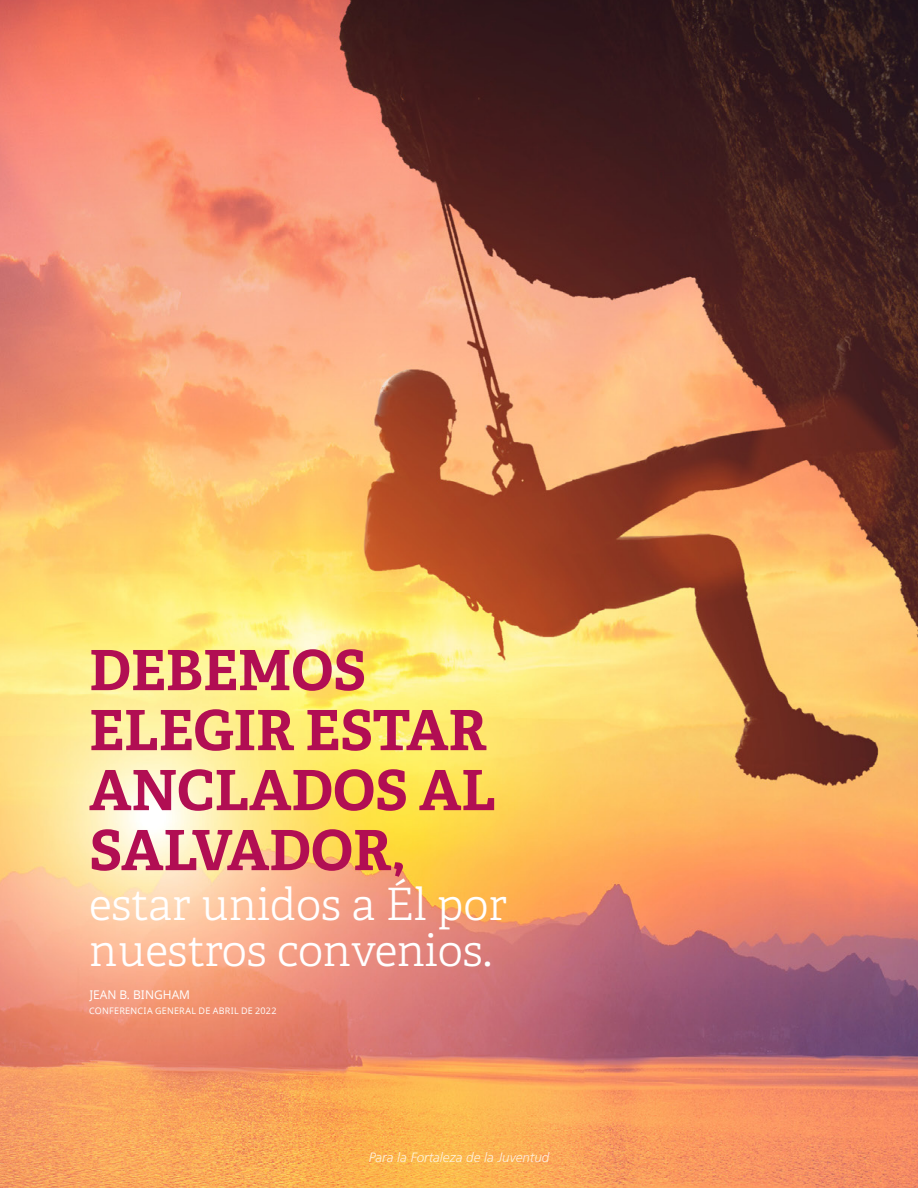
<style>
.page{position:relative;width:918px;height:1188px;background:#fff}
.page>*{position:absolute;margin:0;border:0;box-sizing:border-box;transform-origin:0 0}
.Pull_Quote_Bingham{font:700 55.5px/60px "Helam Slablds Lat";color:#b10e53}
.Pull_Quote_Bingham-2{font:300 44.55px/46.5px "Helam Slablds Lat";letter-spacing:-.005em;color:#fff}
.t1{font:italic 300 13.5px "Frutigerlds Lat";color:#fff}
.Citation_left_white{font:12px "Dots Solidlds Lat";color:#fff}
.GC_white_left{font:9px "Dots Solidlds Lat";letter-spacing:.03em;color:#fff}
</style>
<div class="page">
<img style="left:0;top:0;width:918px;height:1188px">
<p class="Pull_Quote_Bingham" style="left:89px;top:640px;width:408px">DEBEMOS<br>ELEGIR ESTAR<br>ANCLADOS AL<br>SALVADOR,</p>
<p class="Pull_Quote_Bingham-2" style="left:89px;top:880px;width:419px">estar unidos a Él por nuestros convenios.</p>
<p class="Citation_left_white" style="left:89px;top:986px;width:102px">JEAN B. BINGHAM</p>
<p class="GC_white_left" style="left:89px;top:1005px;width:189px">CONFERENCIA GENERAL DE ABRIL DE 2022</p>
<p class="t1" style="left:369px;top:1148px;width:182px">Para la Fortaleza de la Juventud</p>
</div>
